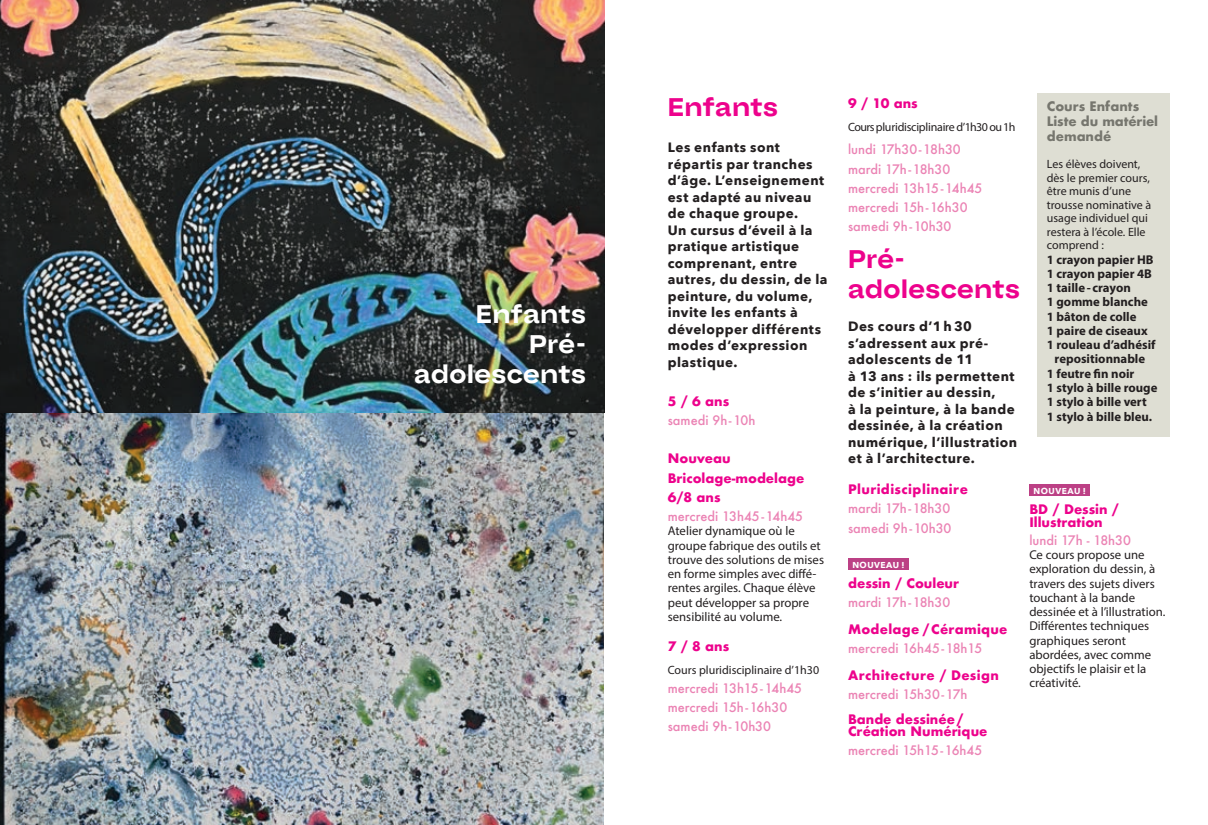
<style>
.page{position:relative;width:1208px;height:825px;background:#fff}
.page>*{position:absolute;margin:0;border:0;box-sizing:border-box;transform-origin:0 0}
.t1{font:700 expanded 25.5px/30px "Bauziet";letter-spacing:.02em;color:#ed028c}
.t2{font:700 expanded 25.5px/30px "Bauziet";letter-spacing:.02em;color:#fff;text-align:right}
.t3{font:700 13.5px/16.5px "Avenir Next";letter-spacing:.035em;color:#231f20}
.t4{font:12.75px/14.2px "Myriad Pro";color:#231f20}
.t5{font:500 12.75px/19.2px "Futura";color:#eb83b4}
.t6{font:700 12.75px "Myriad Pro";color:#231f20}
.t7{font:700 12.75px/19.2px "Futura";color:#ed028c}
.t8{font:700 12.75px "Futura";letter-spacing:.035em;color:#ed028c}
.t9{font:700 12.75px/15px "Futura";color:#76766e}
.t10{font:700 12.75px "Futura";letter-spacing:.025em;color:#ed028c}
.t11{font:12px/13.5px "Myriad Pro";color:#231f20}
.t12{font:12px "Myriad Pro";letter-spacing:-.02em;color:#231f20}
.t13{font:700 8.55px "Avenir Next";letter-spacing:.055em;color:#fff}
</style>
<div class="page">
<img style="left:0;top:0;width:604px;height:825px">
<div style="left:848px;top:559px;width:61px;height:11px;background:#bc4085"></div>
<div style="left:1037px;top:94px;width:132px;height:343px;background:#deded3"></div>
<div style="left:1029px;top:485px;width:61px;height:11px;background:#bc4085"></div>
<h1 class="t2" style="left:414px;top:298px;width:173px">Enfants<br>Pré&shy;adolescents</h1>
<h1 class="t1" style="left:668px;top:92px;width:111px">Enfants</h1>
<p class="t3" style="left:668px;top:139px;width:161px">Les enfants sont répartis par tranches d’âge. L’enseignement est adapté au niveau de chaque groupe.<br>Un cursus d’éveil à la pratique artistique comprenant, entre autres, du dessin, de la peinture, du volume, invite les enfants à développer différents modes d’expression plastique.</p>
<p class="t7" style="left:668px;top:391px;width:63px">5 / 6 ans</p>
<p class="t5" style="left:668px;top:410px;width:89px">samedi 9h-10h</p>
<p class="t7" style="left:668px;top:449px;width:138px">Nouveau<br>Bricolage-modelage<br>6/8 ans</p>
<p class="t5" style="left:668px;top:507px;width:137px">mercredi 13h45-14h45</p>
<p class="t4" style="left:668px;top:524px;width:158px">Atelier dynamique où le groupe fabrique des outils et trouve des solutions de mises en forme simples avec diffé&shy;rentes argiles. Chaque élève peut développer sa propre sensibilité au volume.</p>
<p class="t7" style="left:668px;top:636px;width:63px">7 / 8 ans</p>
<p class="t11" style="left:668px;top:663px;width:153px">Cours pluridisciplinaire d’1h30</p>
<p class="t5" style="left:668px;top:678px;width:136px">mercredi 13h15-14h45 mercredi 15h-16h30 samedi 9h-10h30</p>
<p class="t7" style="left:848px;top:94px;width:71px">9 / 10 ans</p>
<p class="t12" style="left:848px;top:119px;width:169px">Cours pluridisciplinaire d’1h30 ou 1h</p>
<p class="t5" style="left:848px;top:140px;width:136px">lundi 17h30-18h30 mardi 17h-18h30 mercredi 13h15-14h45 mercredi 15h-16h30 samedi 9h-10h30</p>
<h1 class="t1" style="left:848px;top:244px;width:173px">Pré&shy;adolescents</h1>
<p class="t3" style="left:848px;top:318px;width:171px">Des cours d’1 h 30 s’adressent aux pré&shy;adolescents de 11<br>à 13 ans : ils permettent de s’initier au dessin,<br>à la peinture, à la bande dessinée, à la création numérique, l’illustration et à l’architecture.</p>
<p class="t8" style="left:848px;top:480px;width:121px">Pluridisciplinaire</p>
<p class="t5" style="left:848px;top:499px;width:105px">mardi 17h-18h30 samedi 9h-10h30</p>
<p class="t13" style="left:852px;top:557px;width:54px">NOUVEAU !</p>
<p class="t7" style="left:848px;top:573px;width:112px">dessin / Couleur</p>
<p class="t5" style="left:848px;top:592px;width:104px">mardi 17h-18h30</p>
<p class="t10" style="left:848px;top:619px;width:161px">Modelage /Céramique</p>
<p class="t5" style="left:848px;top:638px;width:136px">mercredi 16h45-18h15</p>
<p class="t8" style="left:848px;top:665px;width:152px">Architecture / Design</p>
<p class="t5" style="left:848px;top:684px;width:121px">mercredi 15h30-17h</p>
<p class="t7" style="left:848px;top:713px;width:141px;line-height:12px">Bande dessinée/<br>Création Numérique</p>
<p class="t5" style="left:848px;top:740px;width:136px">mercredi 15h15-16h45</p>
<p class="t9" style="left:1046px;top:98px;width:113px">Cours Enfants<br>Liste du matériel demandé</p>
<p class="t11" style="left:1046px;top:157px;width:106px">Les élèves doivent, dès le premier cours, être munis d’une trousse nominative à usage individuel qui restera à l’école. Elle comprend :</p>
<p class="t6" style="left:1046px;top:251px;width:108px">1 crayon papier HB</p>
<p class="t6" style="left:1046px;top:265px;width:106px">1 crayon papier 4B</p>
<p class="t6" style="left:1046px;top:279px;width:85px">1 taille- crayon</p>
<p class="t6" style="left:1046px;top:294px;width:102px">1 gomme blanche</p>
<p class="t6" style="left:1046px;top:308px;width:91px">1 bâton de colle</p>
<p class="t6" style="left:1046px;top:322px;width:102px">1 paire de ciseaux</p>
<p class="t6" style="left:1046px;top:336px;width:110px">1 rouleau d’adhésif</p>
<p class="t6" style="left:1054px;top:351px;width:92px">repositionnable</p>
<p class="t6" style="left:1046px;top:365px;width:89px">1 feutre fin noir</p>
<p class="t6" style="left:1046px;top:379px;width:112px">1 stylo à bille rouge</p>
<p class="t6" style="left:1046px;top:393px;width:101px">1 stylo à bille vert</p>
<p class="t6" style="left:1046px;top:408px;width:107px">1 stylo à bille bleu.</p>
<p class="t13" style="left:1033px;top:483px;width:54px">NOUVEAU !</p>
<p class="t7" style="left:1029px;top:502px;width:91px;line-height:13.5px">BD / Dessin /<br>Illustration</p>
<p class="t5" style="left:1029px;top:530px;width:103px">lundi 17h - 18h30</p>
<p class="t4" style="left:1029px;top:547px;width:138px">Ce cours propose une exploration du dessin, à travers des sujets divers touchant à la bande dessinée et à l’illustration.<br>Différentes techniques graphiques seront abordées, avec comme objectifs le plaisir et la créativité.</p>
</div>
